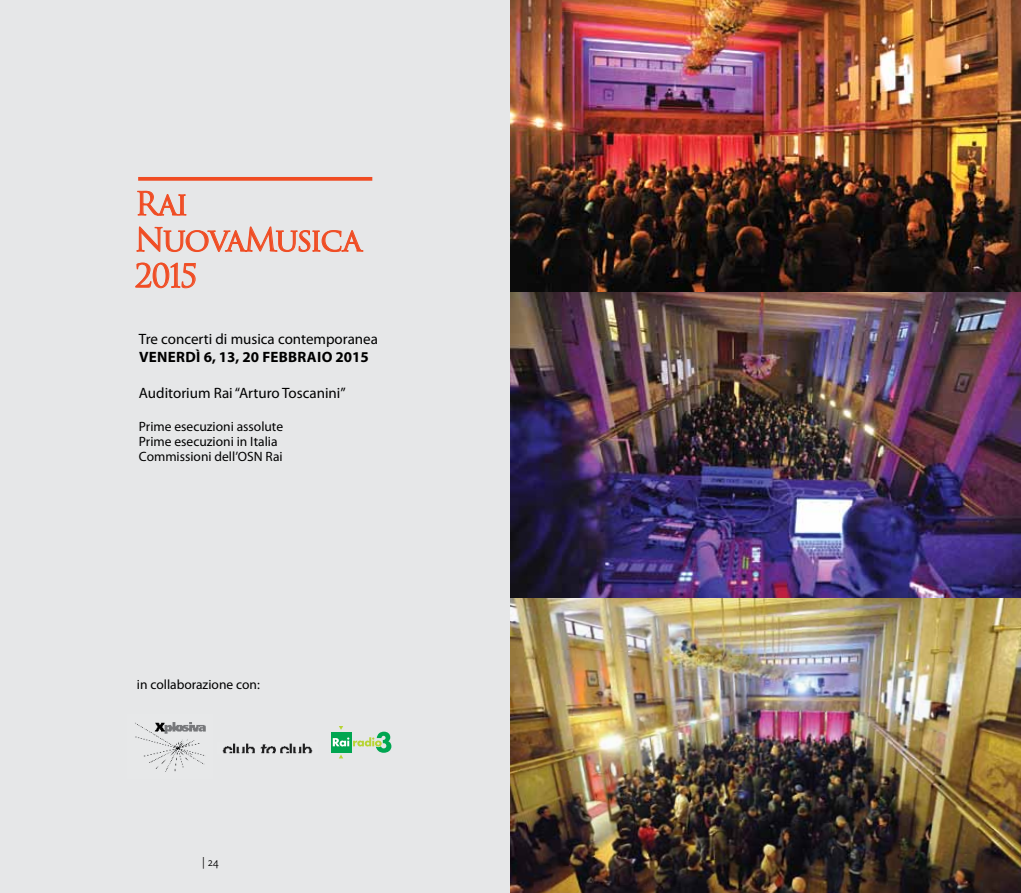
<style>
.page{position:relative;width:1021px;height:893px;background:#fff}
.page>*{position:absolute;margin:0;border:0;box-sizing:border-box;transform-origin:0 0}
.t1{font:31.5px/36.2px "Trajan Pro 3";letter-spacing:-.05em;color:#f04c23}
.t2{font:15px "Myriad Pro";color:#000}
.t3{font:700 15px "Myriad Pro";letter-spacing:.02em;color:#000}
.t4{font:13.5px/15px "Myriad Pro";color:#000}
.t5{font:300 12px "Calluna Sans";color:#000}
</style>
<div class="page">
<div style="left:0;top:0;width:510px;height:893px;background:#e6e7e8"></div>
<img style="left:135px;top:722px;width:71px;height:50px">
<svg style="left:223px;top:753px;width:89px;height:1px"></svg>
<img style="left:222px;top:743px;width:91px;height:10px">
<svg style="left:331px;top:732px;width:2px;height:20px"></svg>
<svg style="left:333px;top:726px;width:58px;height:32px"></svg>
<svg style="left:137px;top:190px;width:50px;height:26px"></svg>
<svg style="left:135px;top:226px;width:229px;height:63px"></svg>
<img style="left:510px;top:0;width:510px;height:292px">
<img style="left:510px;top:292px;width:510px;height:307px">
<img style="left:510px;top:599px;width:510px;height:294px">
<svg style="left:138px;top:177px;width:234px;height:4px"></svg>
<h1 class="t1" style="left:135px;top:187px;width:229px">Rai<br>NuovaMusica<br>2015</h1>
<p class="t2" style="left:139px;top:329px;width:240px">Tre concerti di musica contemporanea</p>
<p class="t3" style="left:139px;top:347px;width:231px">VENERDÌ 6, 13, 20 FEBBRAIO 2015</p>
<p class="t2" style="left:139px;top:383px;width:208px">Auditorium Rai “Arturo Toscanini”</p>
<p class="t4" style="left:139px;top:418px;width:146px">Prime esecuzioni assolute<br>Prime esecuzioni in Italia<br>Commissioni dell’OSN Rai</p>
<p class="t4" style="left:137px;top:677px;width:124px">in collaborazione con:</p>
<p class="t5" style="left:202px;top:854px;width:19px">| 24</p>
</div>
